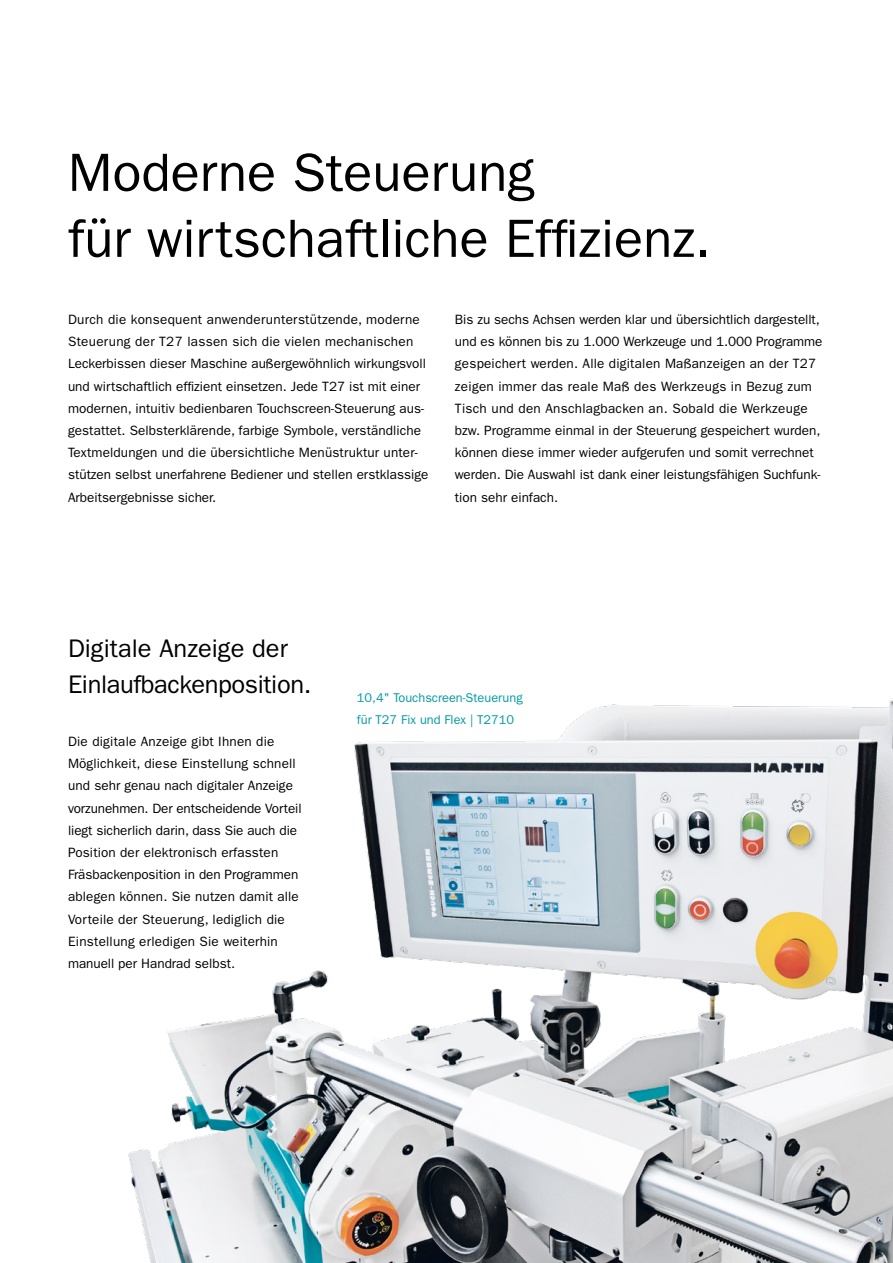
<style>
.page{position:relative;width:893px;height:1263px;background:#fff}
.page>*{position:absolute;margin:0;border:0;box-sizing:border-box;transform-origin:0 0}
.t1{font:54px/66px "ITC Franklin Gothic Std";color:#000}
.t2{font:25.5px/36px "ITC Franklin Gothic Std";letter-spacing:-.015em;color:#000}
.t3{font:13.5px/22.2px "ITC Franklin Gothic Std";color:#000}
.t4{font:12.75px/22.2px "ITC Franklin Gothic Std";color:#009ca2}
</style>
<div class="page">
<img style="left:128px;top:698px;width:765px;height:565px">
<h1 class="t1" style="left:68px;top:140px;width:645px">Moderne Steuerung<br>für wirtschaftliche Effizienz.</h1>
<p class="t3" style="left:68px;top:308px;width:362px">Durch die konsequent anwenderunterstützende, moderne Steuerung der T27 lassen sich die vielen mechanischen Leckerbissen dieser Maschine außergewöhnlich wirkungsvoll und wirtschaftlich effizient einsetzen. Jede T27 ist mit einer modernen, intuitiv bedienbaren Touchscreen-Steuerung aus&shy;gestattet. Selbsterklärende, farbige Symbole, verständliche Textmeldungen und die übersichtliche Menüstruktur unter&shy;stützen selbst unerfahrene Bediener und stellen erstklassige Arbeitsergebnisse sicher.</p>
<p class="t3" style="left:455px;top:308px;width:369px">Bis zu sechs Achsen werden klar und übersichtlich dargestellt, und es können bis zu 1.000 Werkzeuge und 1.000 Programme gespeichert werden. Alle digitalen Maßanzeigen an der T27 zeigen immer das reale Maß des Werkzeugs in Bezug zum Tisch und den Anschlagbacken an. Sobald die Werkzeuge bzw. Programme einmal in der Steuerung gespeichert wurden, können diese immer wieder aufgerufen und somit verrechnet werden. Die Auswahl ist dank einer leistungsfähigen Suchfunk&shy;tion sehr einfach.</p>
<h2 class="t2" style="left:68px;top:631px;width:245px">Digitale Anzeige der<br>Einlaufbackenposition.</h2>
<p class="t3" style="left:68px;top:730px;width:235px">Die digitale Anzeige gibt Ihnen die Möglichkeit, diese Einstellung schnell und sehr genau nach digitaler Anzeige vorzunehmen. Der entscheidende Vorteil liegt sicherlich darin, dass Sie auch die Position der elektronisch erfassten Fräsbackenposition in den Programmen ablegen können. Sie nutzen damit alle Vorteile der Steuerung, lediglich die Einstellung erledigen Sie weiterhin manuell per Handrad selbst.</p>
<p class="t4" style="left:357px;top:686px;width:167px">10,4" Touchscreen-Steuerung für T27 Fix und Flex | T2710</p>
</div>
